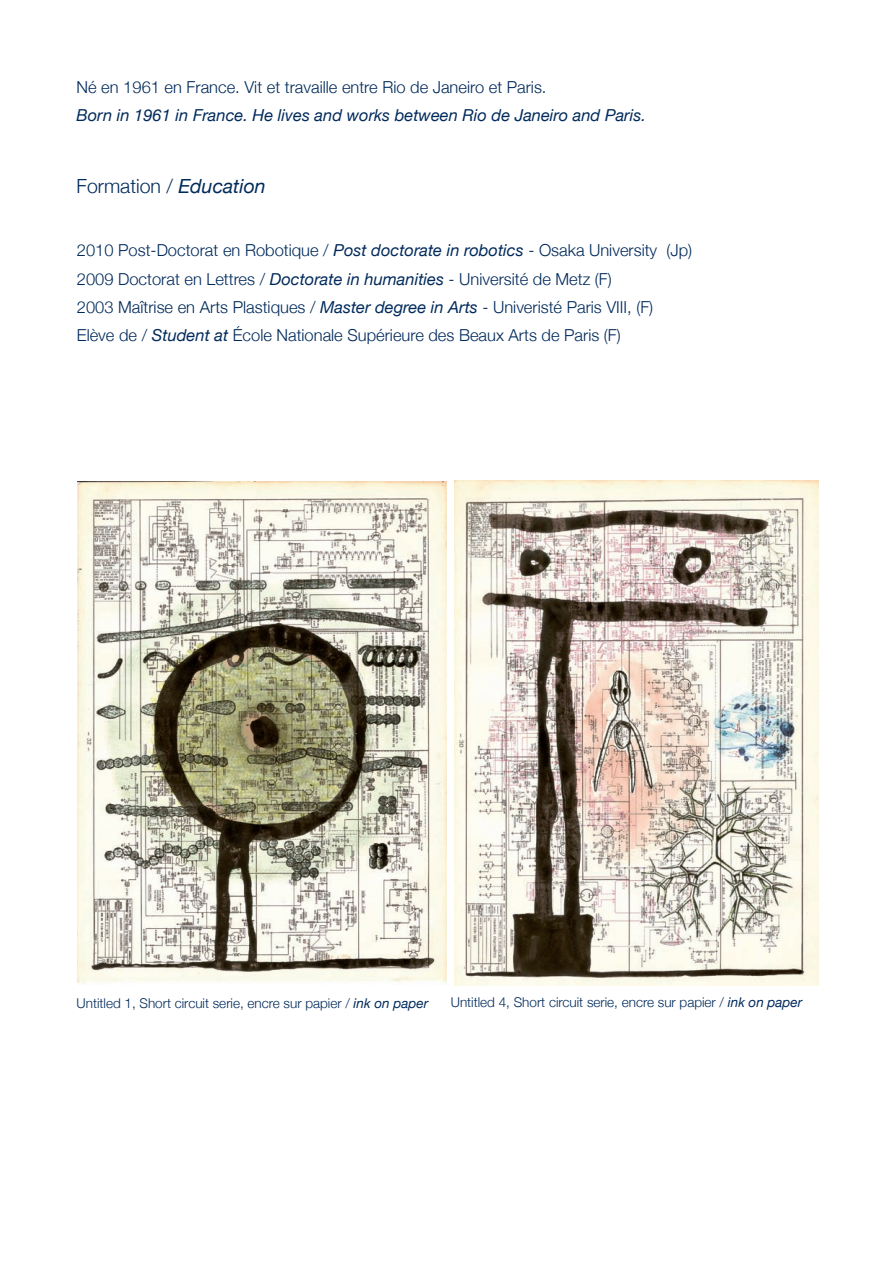
<style>
.page{position:relative;width:893px;height:1263px;background:#fff}
.page>*{position:absolute;margin:0;border:0;box-sizing:border-box;transform-origin:0 0}
.t1{font:300 19.5px "Helvetica Neue";color:#002a5b}
.t2{font:300 16.5px/28.3px "Helvetica Neue";color:#002a5b}
.t3{font:italic 16.5px "Helvetica Neue";color:#002a5b}
.t4{font:300 13.5px "Helvetica Neue";color:#002a5b}
.s1{font-weight:400;font-style:italic}
</style>
<div class="page">
<img style="left:78px;top:482px;width:368px;height:503px">
<img style="left:454px;top:480px;width:365px;height:505px">
<p class="t2" style="left:77px;top:72px;width:471px">Né en 1961 en France. Vit et travaille entre Rio de Janeiro et Paris.</p>
<p class="t3" style="left:77px;top:101px;width:571px">Born in 1961 in France. He lives and works between Rio de Janeiro and Paris.</p>
<p class="t1" style="left:77px;top:171px;width:191px">Formation / <span class="s1">Education</span></p>
<p class="t2" style="left:77px;top:235px;width:617px">2010 Post-Doctorat en Robotique / <span class="s1">Post doctorate in robotics</span> - Osaka University (Jp)<br>2009 Doctorat en Lettres / <span class="s1">Doctorate in humanities</span> - Université de Metz (F)<br>2003 Maîtrise en Arts Plastiques / <span class="s1">Master degree in Arts</span> - Univeristé Paris VIII, (F)<br>Elève de / <span class="s1">Student at</span> École Nationale Supérieure des Beaux Arts de Paris (F)</p>
<p class="t4" style="left:77px;top:992px;width:353px">Untitled 1, Short circuit serie, encre sur papier / <span class="s1">ink on paper</span></p>
<p class="t4" style="left:451px;top:991px;width:353px">Untitled 4, Short circuit serie, encre sur papier / <span class="s1">ink on paper</span></p>
</div>
